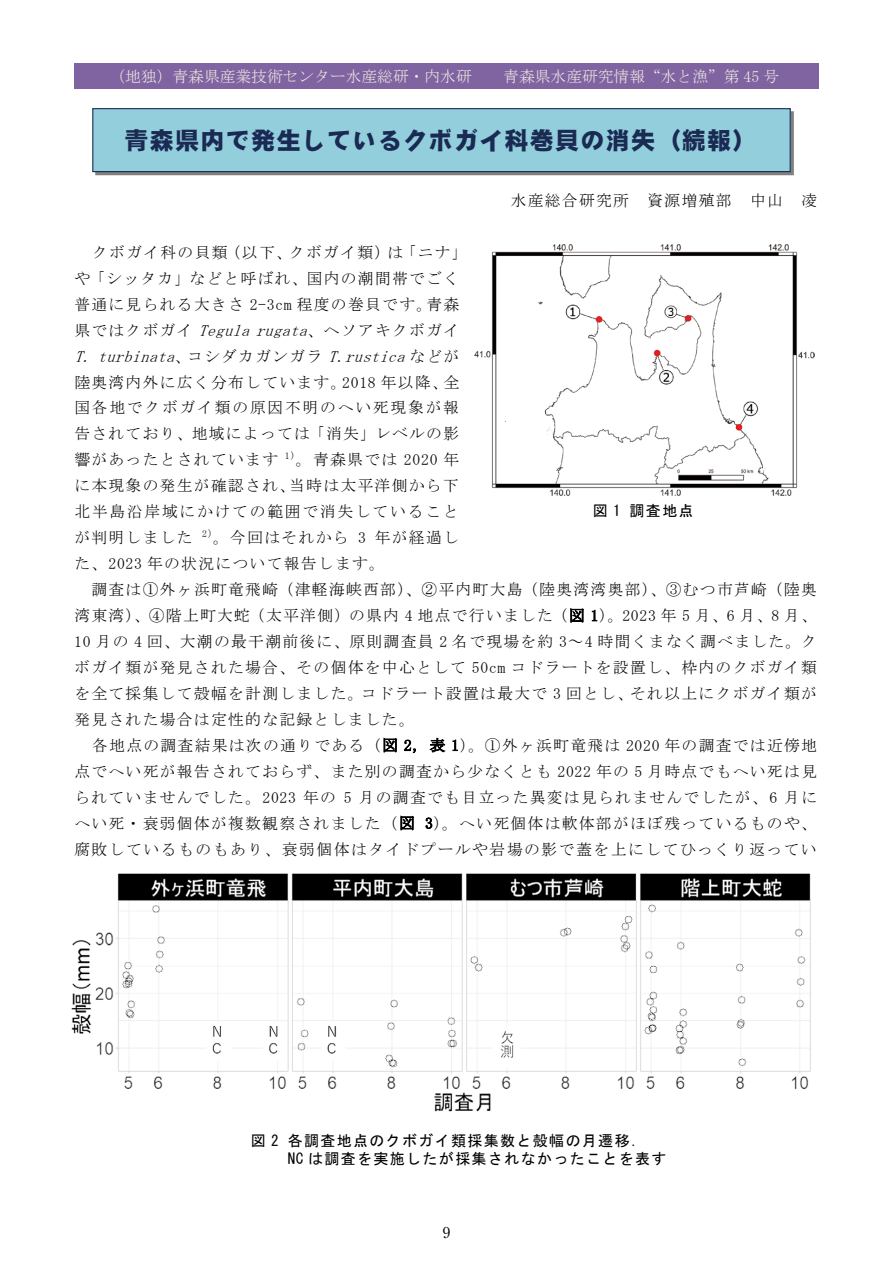
<style>
.page{position:relative;width:893px;height:1263px;background:#fff}
.page>*{position:absolute;margin:0;border:0;box-sizing:border-box;transform-origin:0 0}
.t1{font:24px "DF Gothic Std W10";letter-spacing:.055em;color:#1a2a53}
.t2{font:15.75px/26px "MS Mincho";letter-spacing:.085em;color:#000;text-align:justify}
.t3{font:15.75px "MS Mincho";color:#eeebe0}
.t4{font:15px/17.9px "MS Gothic";letter-spacing:.09em;color:#000}
.t5{font:15px "Ryumin Pr 5";color:#000}
.s1{font-style:italic}
</style>
<div class="page">
<div style="left:74px;top:64px;width:744px;height:25px;background:#8064a2"></div>
<svg style="left:570px;top:608px;width:14px;height:14px"></svg>
<svg style="left:592px;top:610px;width:5px;height:11px"></svg>
<svg style="left:384px;top:738px;width:13px;height:14px"></svg>
<svg style="left:404px;top:739px;width:12px;height:14px"></svg>
<svg style="left:430px;top:738px;width:16px;height:14px"></svg>
<svg style="left:453px;top:739px;width:5px;height:12px"></svg>
<svg style="left:400px;top:815px;width:14px;height:15px"></svg>
<svg style="left:425px;top:817px;width:7px;height:12px"></svg>
<img style="left:95px;top:111px;width:699px;height:64px">
<img style="left:791px;top:117px;width:2px;height:52px">
<div style="left:93px;top:109px;width:697px;height:63px;background:#93cedc"></div>
<div style="left:92px;top:108px;width:699px;height:64px;border:1px solid #1a2a53"></div>
<img style="left:474px;top:244px;width:340px;height:252px">
<img style="left:71px;top:873px;width:740px;height:239px">
<p class="t3" style="left:110px;top:68px;width:364px">（地独）青森県産業技術センター水産総研・内水研</p>
<p class="t3" style="left:503px;top:68px;width:277px">青森県水産研究情報“水と漁”第 45 号</p>
<h1 class="t1" style="left:125px;top:128px;width:634px">青森県内で発生しているクボガイ科巻貝の消失（続報）</h1>
<p class="t2" style="left:511px;top:187px;width:308px">水産総合研究所 資源増殖部 中山 凌</p>
<p class="t2" style="left:74px;top:239px;width:395px;text-align:left;text-indent:18px">クボガイ科の貝類（以下、クボガイ類）は「ニナ」や「シッタカ」などと呼ばれ、国内の潮間帯でごく普通に見られる大きさ 2-3cm 程度の巻貝です。青森県ではクボガイ <span class="s1">Tegularugata</span>、ヘソアキクボガイ<br><span class="s1">T. turbinata</span>、コシダカガンガラ <span class="s1">T.rustica</span> などが陸奥湾内外に広く分布しています。2018 年以降、全国各地でクボガイ類の原因不明のへい死現象が報告されており、地域によっては「消失」レベルの影響があったとされています <sup>1）</sup>。青森県では 2020 年に本現象の発生が確認され、当時は太平洋側から下北半島沿岸域にかけての範囲で消失していることが判明しました <sup>2）</sup>。今回はそれから 3 年が経過した、2023 年の状況について報告します。</p>
<p class="t2" style="left:74px;top:576px;width:744px;text-indent:17px">調査は①外ヶ浜町竜飛崎（津軽海峡西部）、②平内町大島（陸奥湾湾奥部）、③むつ市芦崎（陸奥湾東湾）、④階上町大蛇（太平洋側）の県内 4 地点で行いました（図 1）。2023 年 5 月、6 月、8 月、10 月の 4 回、大潮の最干潮前後に、原則調査員 2 名で現場を約 3～4 時間くまなく調べました。クボガイ類が発見された場合、その個体を中心として 50cm コドラートを設置し、枠内のクボガイ類を全て採集して殻幅を計測しました。コドラート設置は最大で 3 回とし、それ以上にクボガイ類が発見された場合は定性的な記録としました。</p>
<p class="t2" style="left:74px;top:732px;width:744px;text-indent:18px">各地点の調査結果は次の通りである（図 2, 表 1）。①外ヶ浜町竜飛は 2020 年の調査では近傍地点でへい死が報告されておらず、また別の調査から少なくとも 2022 年の 5 月時点でもへい死は見られていませんでした。2023 年の 5 月の調査でも目立った異変は見られませんでしたが、6 月にへい死・衰弱個体が複数観察されました（図 3）。へい死個体は軟体部がほぼ残っているものや、腐敗しているものもあり、衰弱個体はタイドプールや岩場の影で蓋を上にしてひっくり返ってい</p>
<p class="t4" style="left:593px;top:502px;width:102px">図 1 調査地点</p>
<p class="t4" style="left:288px;top:1131px;width:380px;text-indent:-37px">図 2 各調査地点のクボガイ類採集数と殻幅の月遷移.<br>NC は調査を実施したが採集されなかったことを表す</p>
<p class="t5" style="left:443px;top:1220px;width:9px">9</p>
</div>
